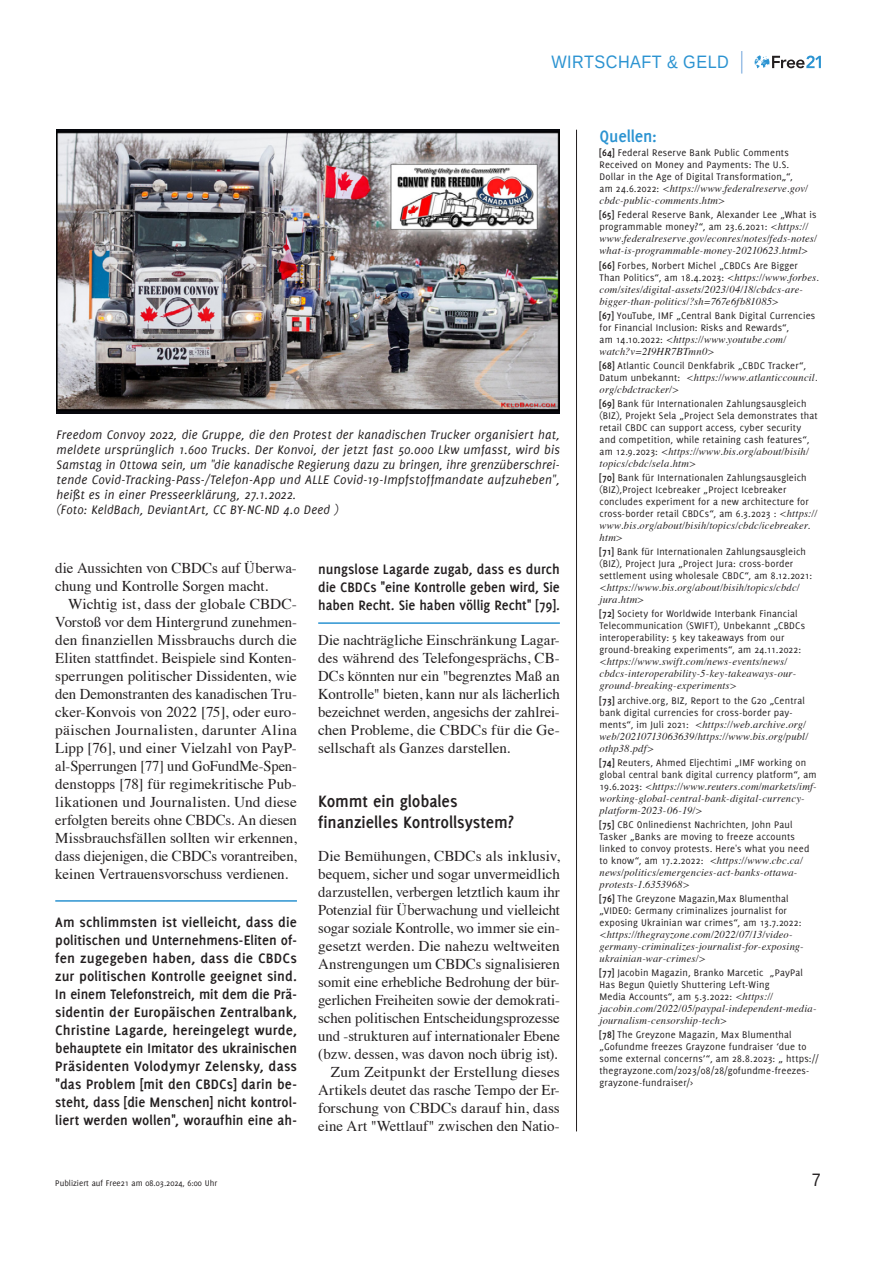
<style>
.page{position:relative;width:893px;height:1263px;background:#fff}
.page>*{position:absolute;margin:0;border:0;box-sizing:border-box;transform-origin:0 0}
.t1{font:700 18px/21px "Delicious";letter-spacing:-.005em;color:#231f20}
.t2{font:18px "Liberation Sans";letter-spacing:.03em;color:#2b93d1;scale:.9 1}
.t3{font:700 18px "Delicious";letter-spacing:-.01em;color:#2b93d1}
.t4{font:18px "Liberation Sans";color:#231f20;scale:.9 1}
.t5{font:15px/18px "Times";letter-spacing:-.005em;color:#231f20;text-align:justify}
.t6{font:700 15px/18px "Delicious";color:#231f20;text-align:justify}
.t7{font:italic 13.5px/15px "Delicious";letter-spacing:.015em;color:#231f20}
.t8{font:10.5px/12px "Delicious";letter-spacing:.015em;color:#231f20}
.t9{font:italic 10.5px/12px "Times";letter-spacing:.015em;color:#231f20}
.t10{font:9px "Delicious";color:#231f20}
.s1{font-weight:700}
.s2{font-family:"Delicious";font-style:normal}
.s3{font-family:"Times";font-style:italic}
</style>
<div class="page">
<svg style="left:755px;top:55px;width:66px;height:13px"></svg>
<svg style="left:741px;top:51px;width:1px;height:23px"></svg>
<hr style="left:576px;top:130px;width:1px;height:1001px;background:#231f20">
<hr style="left:55px;top:900px;width:242px;height:2px;background:#2b93d1">
<hr style="left:318px;top:622px;width:242px;height:2px;background:#2b93d1">
<img style="left:57px;top:130px;width:503px;height:283px">
<h1 class="t2" style="left:551px;top:51px;width:199px">WIRTSCHAFT &amp; GELD</h1>
<p class="t7" style="left:57px;top:427px;width:505px">Freedom Convoy 2022, die Gruppe, die den Protest der kanadischen Trucker organisiert hat, meldete ursprünglich 1.600 Trucks. Der Konvoi, der jetzt fast 50.000 Lkw umfasst, wird bis Samstag in Ottowa sein, um "die kanadische Regierung dazu zu bringen, ihre grenzüberschrei&shy;tende Covid-Tracking-Pass-/Telefon-App und ALLE Covid-19-Impfstoffmandate aufzuheben", heißt es in einer Presseerklärung, 27.1.2022.<br>(Foto: KeldBach, DeviantArt, CC BY-NC-ND 4.0 Deed )</p>
<h2 class="t5" style="left:55px;top:558px;width:243px">die Aussichten von CBDCs auf Überwa&shy;chung und Kontrolle Sorgen macht.</h2>
<p class="t5" style="left:55px;top:594px;width:243px;text-indent:13px">Wichtig ist, dass der globale CBDC-Vorstoß vor dem Hintergrund zunehmen&shy;den finanziellen Missbrauchs durch die Eliten stattfindet. Beispiele sind Konten&shy;sperrungen politischer Dissidenten, wie den Demonstranten des kanadischen Tru&shy;cker-Konvois von 2022 [75], oder euro&shy;päischen Journalisten, darunter Alina Lipp [76], und einer Vielzahl von PayP&shy;al-Sperrungen [77] und GoFundMe-Spen&shy;denstopps [78] für regimekritische Pub&shy;likationen und Journalisten. Und diese erfolgten bereits ohne CBDCs. An diesen Missbrauchsfällen sollten wir erkennen, dass diejenigen, die CBDCs vorantreiben, keinen Vertrauensvorschuss verdienen.</p>
<p class="t6" style="left:55px;top:913px;width:243px">Am schlimmsten ist vielleicht, dass die politischen und Unternehmens-Eliten of&shy;fen zugegeben haben, dass die CBDCs zur politischen Kontrolle geeignet sind.<br>In einem Telefonstreich, mit dem die Prä&shy;sidentin der Europäischen Zentralbank, Christine Lagarde, hereingelegt wurde, behauptete ein Imitator des ukrainischen Präsidenten Volodymyr Zelensky, dass "das Problem [mit den CBDCs] darin be&shy;steht, dass [die Menschen] nicht kontrol&shy;liert werden wollen", woraufhin eine ah-</p>
<h2 class="t6" style="left:318px;top:559px;width:243px">nungslose Lagarde zugab, dass es durch die CBDCs "eine Kontrolle geben wird, Sie haben Recht. Sie haben völlig Recht" [79].</h2>
<p class="t5" style="left:318px;top:630px;width:243px">Die nachträgliche Einschränkung Lagar&shy;des während des Telefongesprächs, CB-DCs könnten nur ein "begrenztes Maß an Kontrolle" bieten, kann nur als lächerlich bezeichnet werden, angesichs der zahlrei&shy;chen Probleme, die CBDCs für die Ge&shy;sellschaft als Ganzes darstellen.</p>
<h1 class="t1" style="left:318px;top:791px;width:197px">Kommt ein globales finanzielles Kontrollsystem?</h1>
<p class="t5" style="left:318px;top:846px;width:243px;text-align:right">Die Bemühungen, CBDCs als inklusiv, bequem, sicher und sogar unvermeidlich darzustellen, verbergen letztlich kaum ihr Potenzial für Überwachung und vielleicht sogar soziale Kontrolle, wo immer sie ein&shy;gesetzt werden. Die nahezu weltweiten Anstrengungen um CBDCs signalisieren somit eine erhebliche Bedrohung der bür&shy;gerlichen Freiheiten sowie der demokrati&shy;schen politischen Entscheidungsprozesse und -strukturen auf internationaler Ebene (bzw. dessen, was davon noch übrig ist).<br>Zum Zeitpunkt der Erstellung dieses Artikels deutet das rasche Tempo der Er&shy;forschung von CBDCs darauf hin, dass eine Art "Wettlauf" zwischen den Natio-</p>
<h1 class="t3" style="left:600px;top:126px;width:59px">Quellen:</h1>
<p class="t8" style="left:600px;top:147px;width:195px"><span class="s1">[64]</span> Federal Reserve Bank Public Comments<br>Received on Money and Payments: The U.S.<br>Dollar in the Age of Digital Transformation„“,</p>
<p class="t9" style="left:600px;top:182px;width:210px"><span class="s2">am 24.6.2022:</span> &lt;https://www.federalreserve.gov/ cbdc-public-comments.htm&gt;</p>
<p class="t8" style="left:600px;top:209px;width:219px"><span class="s1">[65]</span> Federal Reserve Bank, Alexander Lee „What is programmable money?“, am 23.6.2021: <span class="s3">&lt;https://</span></p>
<p class="t9" style="left:600px;top:232px;width:219px">www.federalreserve.gov/econres/notes/feds-notes/ what-is-programmable-money-20210623.html&gt;</p>
<p class="t8" style="left:600px;top:259px;width:221px"><span class="s1">[66]</span> Forbes, Norbert Michel „CBDCs Are Bigger<br>Than Politics“, am 18.4.2023: <span class="s3">&lt;https://www.forbes.</span></p>
<p class="t9" style="left:600px;top:282px;width:205px">com/sites/digital-assets/2023/04/18/cbdcs-are&shy;bigger-than-politics/?sh=767e6fb81085&gt;</p>
<p class="t8" style="left:600px;top:309px;width:217px"><span class="s1">[67]</span> YouTube, IMF „Central Bank Digital Currencies for Financial Inclusion: Risks and Rewards“,</p>
<p class="t9" style="left:600px;top:333px;width:188px"><span class="s2">am 14.10.2022:</span> &lt;https://www.youtube.com/ watch?v=2I9HR7BTmn0&gt;</p>
<p class="t8" style="left:600px;top:359px;width:208px"><span class="s1">[68]</span> Atlantic Council Denkfabrik „CBDC Tracker“,</p>
<p class="t9" style="left:600px;top:371px;width:219px"><span class="s2">Datum unbekannt:</span> &lt;https://www.atlanticcouncil. org/cbdctracker/&gt;</p>
<p class="t8" style="left:600px;top:397px;width:220px"><span class="s1">[69]</span> Bank für Internationalen Zahlungsausgleich (BIZ), Projekt Sela „Project Sela demonstrates that retail CBDC can support access, cyber security and competition, while retaining cash features“,</p>
<p class="t9" style="left:600px;top:445px;width:211px"><span class="s2">am 12.9.2023:</span> &lt;https://www.bis.org/about/bisih/ topics/cbdc/sela.htm&gt;</p>
<p class="t8" style="left:600px;top:472px;width:219px"><span class="s1">[70]</span> Bank für Internationalen Zahlungsausgleich (BIZ),Project Icebreaker „Project Icebreaker concludes experiment for a new architecture for cross-border retail CBDCs“, am 6.3.2023 : <span class="s3">&lt;https://</span></p>
<p class="t9" style="left:600px;top:519px;width:212px">www.bis.org/about/bisih/topics/cbdc/icebreaker. htm&gt;</p>
<p class="t8" style="left:600px;top:546px;width:214px"><span class="s1">[71]</span> Bank für Internationalen Zahlungsausgleich (BIZ), Project Jura „Project Jura: cross-border settlement using wholesale CBDC“, am 8.12.2021:</p>
<p class="t9" style="left:600px;top:581px;width:202px">&lt;https://www.bis.org/about/bisih/topics/cbdc/ jura.htm&gt;</p>
<p class="t8" style="left:600px;top:608px;width:207px"><span class="s1">[72]</span> Society for Worldwide Interbank Financial Telecommunication (SWIFT), Unbekannt „CBDCs interoperability: 5 key takeaways from our ground-breaking experiments“, am 24.11.2022:</p>
<p class="t9" style="left:600px;top:655px;width:198px">&lt;https://www.swift.com/news-events/news/ cbdcs-interoperability-5-key-takeaways-our&shy;ground-breaking-experiments&gt;</p>
<p class="t8" style="left:600px;top:694px;width:207px"><span class="s1">[73]</span> archive.org, BIZ, Report to the G20 „Central bank digital currencies for cross-border pay-</p>
<p class="t9" style="left:600px;top:717px;width:210px"><span class="s2">ments“, im Juli 2021:</span> &lt;https://web.archive.org/ web/20210713063639/https://www.bis.org/publ/ othp38.pdf&gt;</p>
<p class="t8" style="left:600px;top:756px;width:219px"><span class="s1">[74]</span> Reuters, Ahmed Eljechtimi „IMF working on global central bank digital currency platform“, am</p>
<p class="t9" style="left:600px;top:779px;width:219px"><span class="s2">19.6.2023:</span> &lt;https://www.reuters.com/markets/imf&shy;working-global-central-bank-digital-currency&shy;platform-2023-06-19/&gt;</p>
<p class="t8" style="left:600px;top:818px;width:211px"><span class="s1">[75]</span> CBC Onlinedienst Nachrichten, John Paul Tasker „Banks are moving to freeze accounts linked to convoy protests. Here's what you need to know“, am 17.2.2022: <span class="s3">&lt;https://www.cbc.ca/</span></p>
<p class="t9" style="left:600px;top:866px;width:199px">news/politics/emergencies-act-banks-ottawa&shy;protests-1.6353968&gt;</p>
<p class="t8" style="left:600px;top:892px;width:203px"><span class="s1">[76]</span> The Greyzone Magazin,Max Blumenthal „VIDEO: Germany criminalizes journalist for exposing Ukrainian war crimes“, am 13.7.2022:</p>
<p class="t9" style="left:600px;top:928px;width:206px">&lt;https://thegrayzone.com/2022/07/13/video&shy;germany-criminalizes-journalist-for-exposing&shy;ukrainian-war-crimes/&gt;</p>
<p class="t8" style="left:600px;top:966px;width:205px"><span class="s1">[77]</span> Jacobin Magazin, Branko Marcetic „PayPal<br>Has Begun Quietly Shuttering Left-Wing<br>Media Accounts“, am 5.3.2022: <span class="s3">&lt;https://</span></p>
<p class="t9" style="left:600px;top:1002px;width:218px">jacobin.com/2022/05/paypal-independent-media&shy;journalism-censorship-tech&gt;</p>
<p class="t8" style="left:600px;top:1029px;width:221px"><span class="s1">[78]</span> The Greyzone Magazin, Max Blumenthal „Gofundme freezes Grayzone fundraiser ‘due to some external concerns’“, am 28.8.2023: „ https:// thegrayzone.com/2023/08/28/gofundme-freezes&shy;grayzone-fundraiser/&gt;</p>
<p class="t10" style="left:55px;top:1177px;width:163px">Publiziert auf Free21 am 08.03.2024, 6:00 Uhr</p>
<h1 class="t4" style="left:812px;top:1168px;width:12px">7</h1>
</div>
